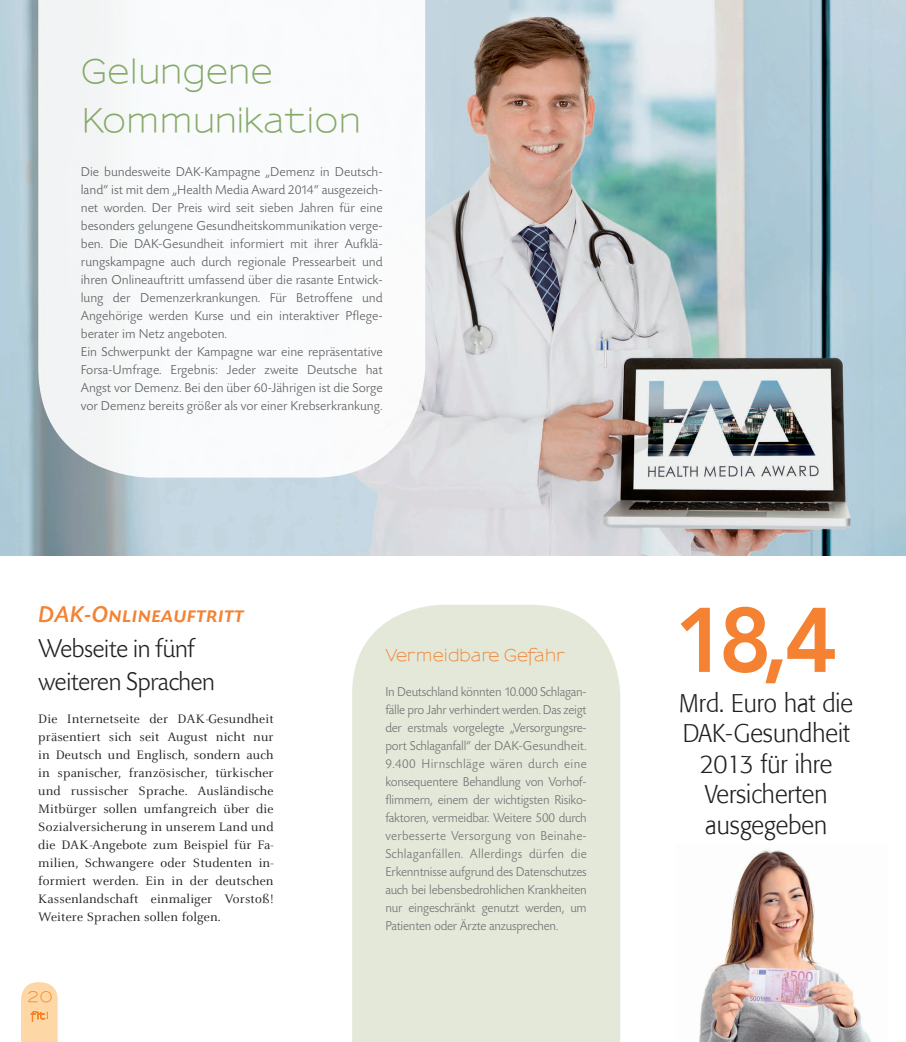
<style>
.page{position:relative;width:906px;height:1042px;background:#fff}
.page>*{position:absolute;margin:0;border:0;box-sizing:border-box;transform-origin:0 0}
.t1{font:800 90.45px "Avenir";color:#f48232}
.t2{font:600 33px/49.5px "Sansumi";letter-spacing:.005em;color:#85a966;scale:.96 1}
.t3{font:300 27px/32.4px "Today SBOP";letter-spacing:-.03em;color:#231f20}
.t4{font:300 25.5px/30.6px "Formata";color:#231f20;text-align:center;scale:.95 1}
.t5{font:24px "Today SBOP Medium Italic SC";letter-spacing:.01em;color:#f48232}
.t6{font:600 16.5px "Sansumi";color:#f48232}
.t7{font:600 15px "Sansumi";color:#f58220}
.t8{font:300 13.5px/18px "Today SBOP";color:#57585a}
.t9{font:300 13.5px/18px "Today SBOP";letter-spacing:-.02em;color:#6c6d70;text-align:justify;scale:.96 1}
.t10{font:13.5px/18px "Celeste";letter-spacing:.01em;color:#231f20;text-align:justify}
.s1{font-style:italic}
</style>
<div class="page">
<div style="left:352px;top:605px;width:268px;height:437px;background:#e3e8d8"></div>
<img style="left:0;top:0;width:906px;height:555px">
<svg style="left:38px;top:0;width:387px;height:477px"></svg>
<img style="left:699px;top:849px;width:172px;height:193px">
<svg style="left:21px;top:982px;width:36px;height:60px"></svg>
<h2 class="t2" style="left:81px;top:49px;width:294px">Gelungene<br>Kommunikation</h2>
<p class="t8" style="left:81px;top:163px;width:303px">Die bundesweite DAK-Kampagne „Demenz in Deutsch&shy;land“ ist mit dem „Health Media Award 2014“ ausgezeich&shy;net worden. Der Preis wird seit sieben Jahren für eine besonders gelungene Gesundheitskommunikation verge&shy;ben. Die DAK-Gesundheit informiert mit ihrer Aufklä&shy;rungskampagne auch durch regionale Pressearbeit und ihren Onlineauftritt umfassend über die rasante Entwick&shy;lung der Demenzerkrankungen. Für Betroffene und Angehörige werden Kurse und ein interaktiver Pflege&shy;berater im Netz angeboten.<br>Ein Schwerpunkt der Kampagne war eine repräsentative Forsa-Umfrage. Ergebnis: Jeder zweite Deutsche hat Angst vor Demenz. Bei den über 60-Jährigen ist die Sorge vor Demenz bereits größer als vor einer Krebserkrankung.</p>
<h3 class="t5" style="left:38px;top:602px;width:207px">DAK-Onlineauftritt</h3>
<h3 class="t3" style="left:38px;top:633px;width:179px">Webseite in fünf weiteren Sprachen</h3>
<p class="t10" style="left:38px;top:710px;width:237px">Die Internetseite der DAK<span class="s1">-</span>Gesundheit präsentiert sich seit August nicht nur in Deutsch und Englisch, sondern auch in spanischer, französischer, türkischer und russischer Sprache. Ausländische Mitbürger sollen umfangreich über die Sozialversicherung in unserem Land und die DAK<span class="s1">-</span>Angebote zum Beispiel für Fa&shy;milien, Schwangere oder Studenten in&shy;formiert werden. Ein in der deutschen Kassenlandschaft einmaliger Vorstoß!<br>Weitere Sprachen sollen folgen.</p>
<p class="t7" style="left:27px;top:989px;width:28px">30</p>
<p class="t7" style="left:27px;top:989px;width:14px">2</p>
<p class="t6" style="left:385px;top:647px;width:181px">Vermeidbare Gefahr</p>
<p class="t9" style="left:385px;top:683px;width:211px">In Deutschland könnten 10.000 Schlagan&shy;fälle pro Jahr verhindert werden. Das zeigt der erstmals vorgelegte „Versorgungsre&shy;port Schlaganfall“ der DAK-Gesundheit.<br>9.400 Hirnschläge wären durch eine konsequentere Behandlung von Vorhof&shy;flimmern, einem der wichtigsten Risiko&shy;faktoren, vermeidbar. Weitere 500 durch verbesserte Versorgung von Beinahe-Schlaganfällen. Allerdings dürfen die Erkenntnisse aufgrund des Datenschutzes auch bei lebensbedrohlichen Krankheiten nur eingeschränkt genutzt werden, um Patienten oder Ärzte anzusprechen.</p>
<h1 class="t1" style="left:674px;top:570px;width:165px">18,4</h1>
<h3 class="t4" style="left:679px;top:687px;width:184px">Mrd. Euro hat die<br>DAK-Gesundheit<br>2013 für ihre<br>Versicherten ausgegeben</h3>
</div>
